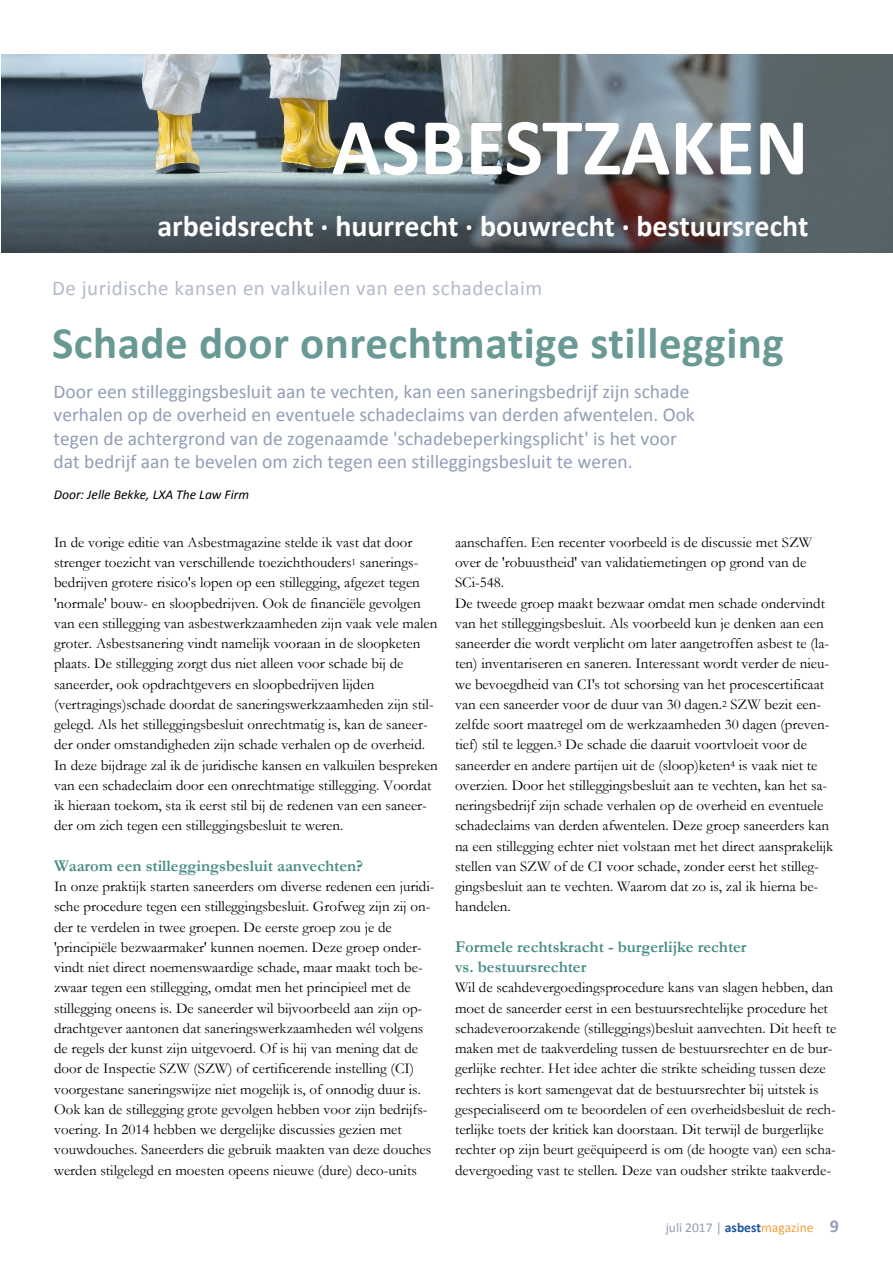
<style>
.page{position:relative;width:893px;height:1263px;background:#fff}
.page>*{position:absolute;margin:0;border:0;box-sizing:border-box;transform-origin:0 0}
.t1{font:700 81.6px "Calibri";color:#fff}
.t2{font:700 45px "Calibri";letter-spacing:.01em;color:#689994}
.t3{font:700 30px "Calibri";color:#fff}
.t4{font:21px "Calibri";letter-spacing:.025em;color:#b4bacb}
.t5{font:19.5px/23.2px "Calibri";color:#929eb6}
.t6{font:700 16.5px/20.2px "Garamond";color:#478c85}
.t7{font:15px/20.2px "Garamond";color:#000}
.t8{font:italic 13.5px "Calibri";color:#000}
.t9{font:13.5px "Calibri";color:#929eb6}
.s1{font-size:9.75px}
.s2{font-weight:700;color:#1c54a0}
.s3{color:#eda140}
.s4{font-weight:700;font-size:18px}
</style>
<div class="page">
<img style="left:1px;top:55px;width:892px;height:198px">
<img style="left:15px;top:63px;width:863px;height:190px">
<h1 class="t1" style="left:332px;top:113px;width:478px">ASBESTZAKEN</h1>
<h3 class="t3" style="left:157px;top:214px;width:653px">arbeidsrecht . huurrecht . bouwrecht . bestuursrecht</h3>
<h3 class="t4" style="left:52px;top:279px;width:491px">De juridische kansen en valkuilen van een schadeclaim</h3>
<h2 class="t2" style="left:52px;top:324px;width:733px">Schade door onrechtmatige stillegging</h2>
<p class="t5" style="left:54px;top:381px;width:643px">Door een stilleggingsbesluit aan te vechten, kan een saneringsbedrijf zijn schade verhalen op de overheid en eventuele schadeclaims van derden afwentelen. Ook tegen de achtergrond van de zogenaamde 'schadebeperkingsplicht' is het voor dat bedrijf aan te bevelen om zich tegen een stilleggingsbesluit te weren.</p>
<p class="t8" style="left:54px;top:489px;width:197px">Door: Jelle Bekke, LXA The Law Firm</p>
<p class="t7" style="left:54px;top:534px;width:385px">In de vorige editie van Asbestmagazine stelde ik vast dat door strenger toezicht van verschillende toezichthouders<span class="s1">1</span> sanerings&shy;bedrijven grotere risico's lopen op een stillegging, afgezet tegen 'normale' bouw- en sloopbedrijven. Ook de financiële gevolgen van een stillegging van asbestwerkzaamheden zijn vaak vele malen groter. Asbestsanering vindt namelijk vooraan in de sloopketen plaats. De stillegging zorgt dus niet alleen voor schade bij de saneerder, ook opdrachtgevers en sloopbedrijven lijden (vertragings)schade doordat de saneringswerkzaamheden zijn stil&shy;gelegd. Als het stilleggingsbesluit onrechtmatig is, kan de saneer&shy;der onder omstandigheden zijn schade verhalen op de overheid.<br>In deze bijdrage zal ik de juridische kansen en valkuilen bespreken van een schadeclaim door een onrechtmatige stillegging. Voordat ik hieraan toekom, sta ik eerst stil bij de redenen van een saneer&shy;der om zich tegen een stilleggingsbesluit te weren.</p>
<p class="t6" style="left:54px;top:857px;width:311px">Waarom een stilleggingsbesluit aanvechten?</p>
<p class="t7" style="left:54px;top:878px;width:382px">In onze praktijk starten saneerders om diverse redenen een juridi&shy;sche procedure tegen een stilleggingsbesluit. Grofweg zijn zij on&shy;der te verdelen in twee groepen. De eerste groep zou je de 'principiële bezwaarmaker' kunnen noemen. Deze groep onder&shy;vindt niet direct noemenswaardige schade, maar maakt toch be&shy;zwaar tegen een stillegging, omdat men het principieel met de stillegging oneens is. De saneerder wil bijvoorbeeld aan zijn op&shy;drachtgever aantonen dat saneringswerkzaamheden wél volgens de regels der kunst zijn uitgevoerd. Of is hij van mening dat de door de Inspectie SZW (SZW) of certificerende instelling (CI) voorgestane saneringswijze niet mogelijk is, of onnodig duur is.<br>Ook kan de stillegging grote gevolgen hebben voor zijn bedrijfs&shy;voering. In 2014 hebben we dergelijke discussies gezien met vouwdouches. Saneerders die gebruik maakten van deze douches werden stilgelegd en moesten opeens nieuwe (dure) deco-units</p>
<p class="t7" style="left:455px;top:534px;width:380px">aanschaffen. Een recenter voorbeeld is de discussie met SZW over de 'robuustheid' van validatiemetingen op grond van de SCi-548.<br>De tweede groep maakt bezwaar omdat men schade ondervindt van het stilleggingsbesluit. Als voorbeeld kun je denken aan een saneerder die wordt verplicht om later aangetroffen asbest te (la&shy;ten) inventariseren en saneren. Interessant wordt verder de nieu&shy;we bevoegdheid van CI's tot schorsing van het procescertificaat van een saneerder voor de duur van 30 dagen.<span class="s1">2</span> SZW bezit een&shy;zelfde soort maatregel om de werkzaamheden 30 dagen (preven&shy;tief) stil te leggen.<span class="s1">3</span> De schade die daaruit voortvloeit voor de saneerder en andere partijen uit de (sloop)keten<span class="s1">4</span> is vaak niet te overzien. Door het stilleggingsbesluit aan te vechten, kan het sa&shy;neringsbedrijf zijn schade verhalen op de overheid en eventuele schadeclaims van derden afwentelen. Deze groep saneerders kan na een stillegging echter niet volstaan met het direct aansprakelijk stellen van SZW of de CI voor schade, zonder eerst het stilleg&shy;gingsbesluit aan te vechten. Waarom dat zo is, zal ik hierna be&shy;handelen.</p>
<p class="t6" style="left:455px;top:938px;width:293px">Formele rechtskracht - burgerlijke rechter vs. bestuursrechter</p>
<p class="t7" style="left:455px;top:979px;width:383px">Wil de scahdevergoedingsprocedure kans van slagen hebben, dan moet de saneerder eerst in een bestuursrechtelijke procedure het schadeveroorzakende (stilleggings)besluit aanvechten. Dit heeft te maken met de taakverdeling tussen de bestuursrechter en de bur&shy;gerlijke rechter. Het idee achter die strikte scheiding tussen deze rechters is kort samengevat dat de bestuursrechter bij uitstek is gespecialiseerd om te beoordelen of een overheidsbesluit de rech&shy;terlijke toets der kritiek kan doorstaan. Dit terwijl de burgerlijke rechter op zijn beurt geëquipeerd is om (de hoogte van) een scha&shy;devergoeding vast te stellen. Deze van oudsher strikte taakverde-</p>
<p class="t9" style="left:666px;top:1222px;width:175px">juli 2017 | <span class="s2">asbest</span><span class="s3">magazine</span> <span class="s4">9</span></p>
</div>
